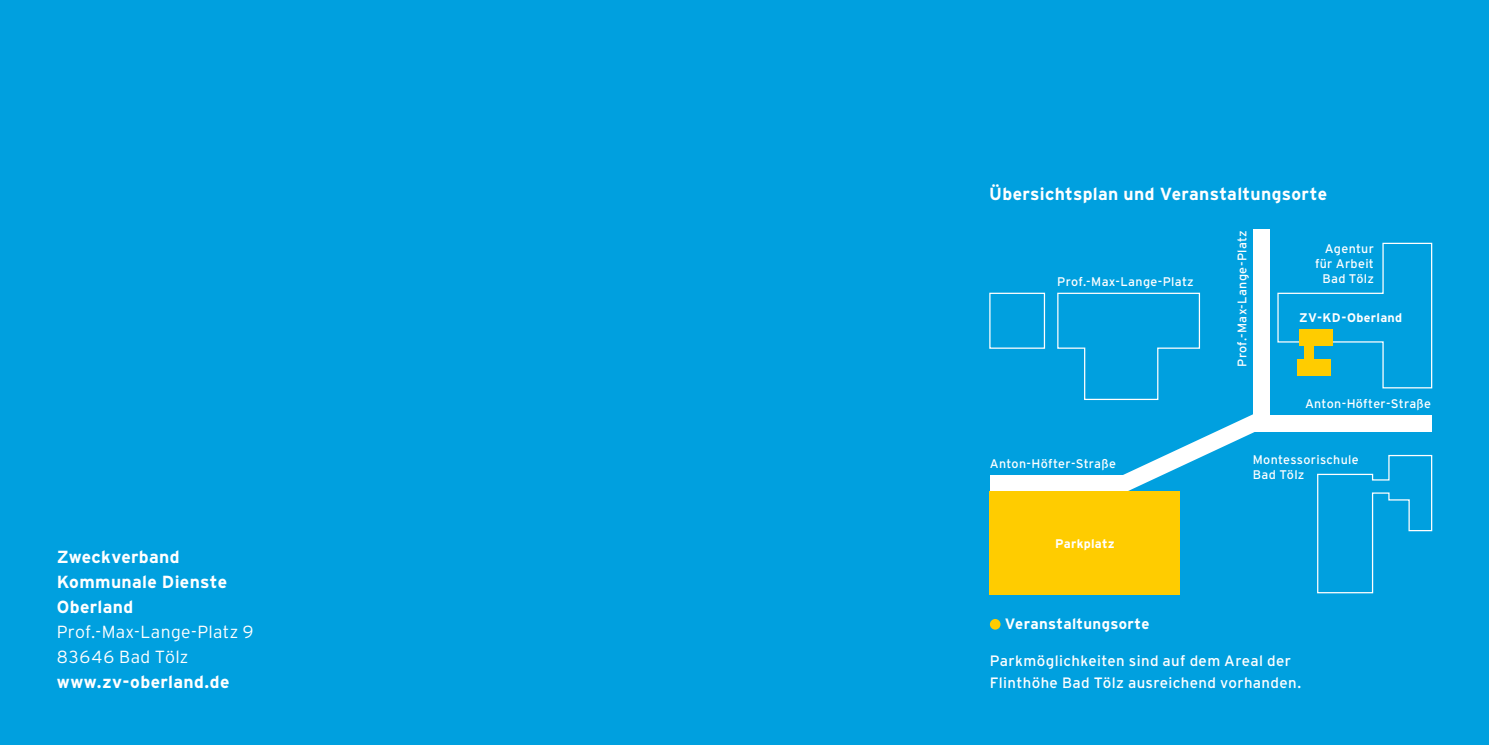
<style>
.page{position:relative;width:1489px;height:745px;background:#fff}
.page>*{position:absolute;margin:0;border:0;box-sizing:border-box;transform-origin:0 0}
.t1{font:700 17.5px/25px "Interstate";letter-spacing:.02em;color:#fff}
.t2{font:300 17.5px/25px "Interstate";letter-spacing:.02em;color:#fff}
.t3{font:15px/22.5px "Interstate";letter-spacing:.025em;color:#fff}
.t4{font:700 15px "Interstate";letter-spacing:.02em;color:#fff}
.t5{font:12.5px/15px "Interstate";letter-spacing:.025em;color:#fff;text-align:right}
.t6{font:700 12.5px "Interstate";letter-spacing:.025em;color:#fff}
</style>
<div class="page">
<div style="left:0;top:0;width:1488px;height:744px;background:#00a0df"></div>
<svg style="left:989px;top:292px;width:211px;height:108px"></svg>
<svg style="left:1277px;top:242px;width:155px;height:147px"></svg>
<div style="left:1303px;top:335px;width:10px;height:32px;background:#fc0"></div>
<div style="left:1297px;top:359px;width:34px;height:16px;background:#fc0"></div>
<div style="left:1298px;top:328px;width:34px;height:17px;background:#fc0"></div>
<div style="left:1252px;top:415px;width:179px;height:17px;background:#fff"></div>
<div style="left:989px;top:475px;width:135px;height:17px;background:#fff"></div>
<svg style="left:1123px;top:408px;width:147px;height:84px"></svg>
<div style="left:1252px;top:229px;width:17px;height:202px;background:#fff"></div>
<div style="left:989px;top:491px;width:190px;height:103px;background:#fc0"></div>
<svg style="left:1317px;top:454px;width:115px;height:139px"></svg>
<svg style="left:989px;top:618px;width:11px;height:11px"></svg>
<h1 class="t1" style="left:57px;top:544px;width:172px">Zweckverband<br>Kommunale Dienste<br>Oberland</h1>
<h1 class="t2" style="left:57px;top:619px;width:198px">Prof.-Max-Lange-Platz 9<br>83646 Bad Tölz</h1>
<h1 class="t1" style="left:57px;top:669px;width:174px">www.zv-oberland.de</h1>
<h1 class="t1" style="left:989px;top:181px;width:339px">Übersichtsplan und Veranstaltungsorte</h1>
<p class="t5" style="left:1234px;top:367px;width:138px;rotate:-90deg">Prof.-Max-Lange-Platz</p>
<p class="t5" style="left:1314px;top:241px;width:60px">Agentur für Arbeit<br>Bad Tölz</p>
<p class="t5" style="left:1057px;top:273px;width:138px">Prof.-Max-Lange-Platz</p>
<p class="t6" style="left:1299px;top:311px;width:105px">ZV-KD-Oberland</p>
<p class="t5" style="left:989px;top:455px;width:128px">Anton-Höfter-Straße</p>
<p class="t6" style="left:1055px;top:536px;width:61px">Parkplatz</p>
<p class="t5" style="left:1304px;top:396px;width:128px">Anton-Höfter-Straße</p>
<p class="t5" style="left:1252px;top:452px;width:107px;text-align:left">Montessorischule<br>Bad Tölz</p>
<p class="t4" style="left:1004px;top:614px;width:146px">Veranstaltungsorte</p>
<p class="t3" style="left:989px;top:648px;width:313px">Parkmöglichkeiten sind auf dem Areal der<br>Flinthöhe Bad Tölz ausreichend vorhanden.</p>
</div>
